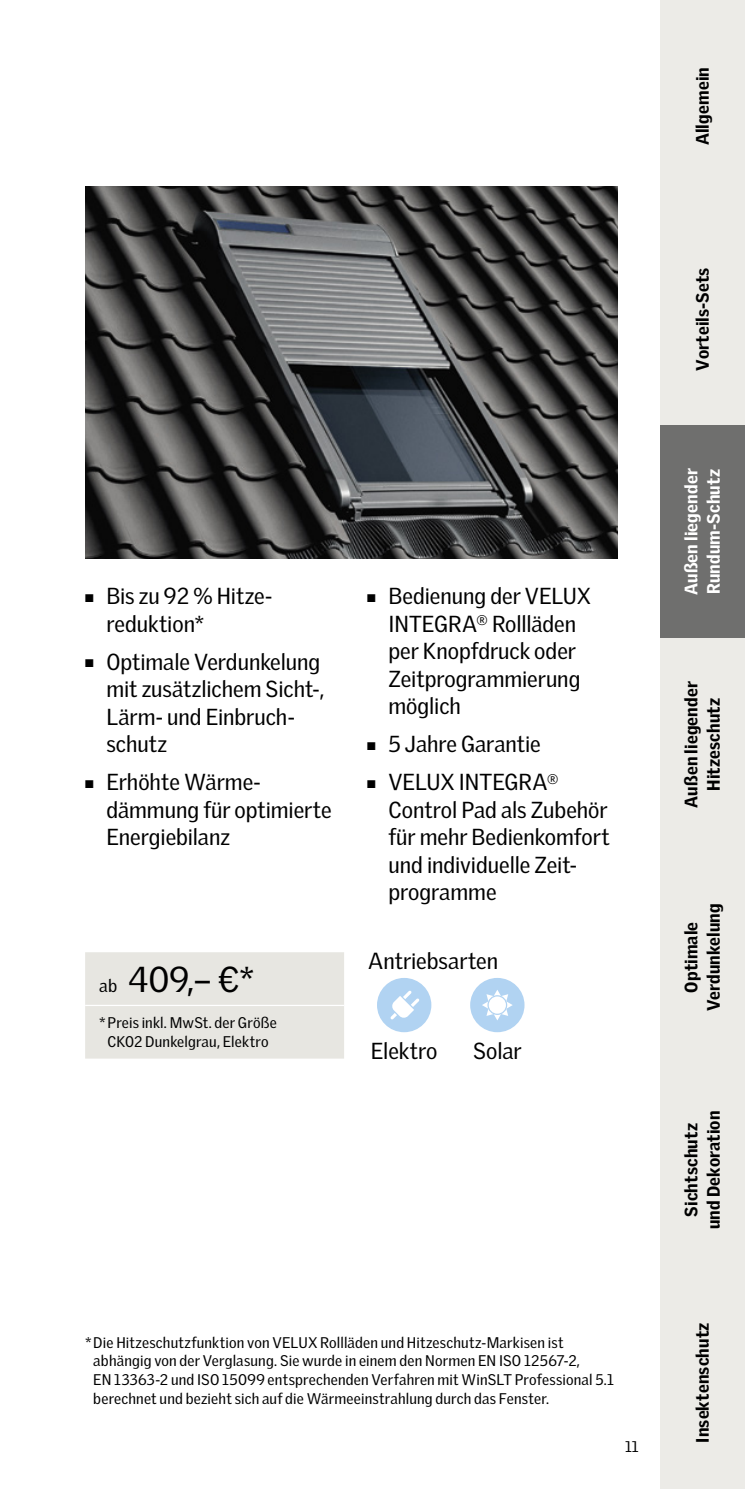
<style>
.page{position:relative;width:745px;height:1489px;background:#fff}
.page>*{position:absolute;margin:0;border:0;box-sizing:border-box;transform-origin:0 0}
.Subhead{font:35px "Velux Gothic";color:#000}
.Copy{font:22.5px/27.5px "Velux Gothic";color:#000}
.t1{font:900 17.5px/22.5px "Velux Gothic";letter-spacing:.01em;color:#000;text-align:center}
.t2{font:900 17.5px/22.5px "Velux Gothic";letter-spacing:.01em;color:#fff}
.Subhead-2{font:15px/18.8px "Velux Gothic";letter-spacing:.015em;color:#000}
.Sternchentext_Info_r{font:15px/18.8px "Velux Gothic";letter-spacing:.01em;color:#000;text-align:center}
.s1{font-size:17.5px}
</style>
<div class="page">
<div style="left:659px;top:1276px;width:85px;height:212px;background:#ecebe7"></div>
<div style="left:659px;top:1063px;width:85px;height:213px;background:#ecebe7"></div>
<div style="left:659px;top:638px;width:85px;height:212px;background:#ecebe7"></div>
<div style="left:659px;top:213px;width:85px;height:212px;background:#ecebe7"></div>
<div style="left:659px;top:850px;width:85px;height:213px;background:#ecebe7"></div>
<div style="left:659px;top:0;width:85px;height:213px;background:#ecebe7"></div>
<div style="left:659px;top:425px;width:85px;height:213px;background:#6f6f6e"></div>
<img style="left:85px;top:186px;width:532px;height:372px">
<div style="left:85px;top:952px;width:259px;height:106px;background:#e7e6e1"></div>
<hr style="left:85px;top:1004px;width:259px;height:2px;background:#fff">
<div style="left:377px;top:977px;width:54px;height:55px;background:#b1d3f2;border-radius:50%"></div>
<svg style="left:390px;top:990px;width:29px;height:29px"></svg>
<div style="left:470px;top:977px;width:54px;height:55px;background:#b1d3f2;border-radius:50%"></div>
<svg style="left:482px;top:990px;width:30px;height:30px"></svg>
<p class="t1" style="left:690px;top:145px;width:80px;rotate:-90deg">Allgemein</p>
<p class="Copy" style="left:106px;top:581px;width:165px;text-indent:-21px">■ Bis zu 92 % Hitze&shy;reduktion*</p>
<p class="Copy" style="left:106px;top:647px;width:219px;text-indent:-21px">■ Optimale Verdunkelung mit zusätzlichem Sicht-,<br>Lärm- und Einbruch&shy;schutz</p>
<p class="Copy" style="left:106px;top:768px;width:227px;text-indent:-21px">■ Erhöhte Wärme&shy;dämmung für optimierte<br>Energiebilanz</p>
<p class="Subhead" style="left:99px;top:958px;width:157px"><span class="s1">ab</span> 409,– €*</p>
<p class="Sternchentext_Info_r" style="left:99px;top:1013px;width:179px">* Preis inkl. MwSt. der Größe<br>CK02 Dunkelgrau, Elektro</p>
<p class="Copy" style="left:388px;top:581px;width:204px;text-indent:-21px">■ Bedienung der VELUX<br>INTEGRA<sup>®</sup> Rollläden per Knopfdruck oder<br>Zeitprogrammierung möglich</p>
<p class="Copy" style="left:367px;top:730px;width:175px">■ 5 Jahre Garantie</p>
<p class="Copy" style="left:388px;top:768px;width:223px;text-indent:-21px">■ VELUX INTEGRA<sup>®<br></sup>Control Pad als Zubehör für mehr Bedienkomfort und individuelle Zeit&shy;programme</p>
<p class="Copy" style="left:368px;top:947px;width:131px">Antriebsarten</p>
<p class="Copy" style="left:370px;top:1036px;width:68px">Elektro</p>
<p class="Copy" style="left:473px;top:1036px;width:50px">Solar</p>
<p class="Subhead-2" style="left:93px;top:1332px;width:521px;text-indent:-8px">* Die Hitzeschutzfunktion von VELUX Rollläden und Hitzeschutz-Markisen ist abhängig von der Verglasung. Sie wurde in einem den Normen EN ISO 12567-2,<br>EN 13363-2 und ISO 15099 entsprechenden Verfahren mit WinSLT Professional 5.1 berechnet und bezieht sich auf die Wärmeeinstrahlung durch das Fenster.</p>
<p class="Subhead-2" style="left:624px;top:1436px;width:15px">11</p>
<p class="t1" style="left:690px;top:370px;width:104px;rotate:-90deg">Vorteils-Sets</p>
<p class="t2" style="left:679px;top:595px;width:128px;rotate:-90deg">Außen liegender<br>Rundum-Schutz</p>
<p class="t1" style="left:679px;top:807px;width:128px;rotate:-90deg">Außen liegender<br>Hitzeschutz</p>
<p class="t1" style="left:679px;top:1011px;width:109px;rotate:-90deg">Optimale<br>Verdunkelung</p>
<p class="t1" style="left:679px;top:1228px;width:120px;rotate:-90deg">Sichtschutz und Dekoration</p>
<p class="t1" style="left:690px;top:1442px;width:121px;rotate:-90deg">Insektenschutz</p>
</div>
